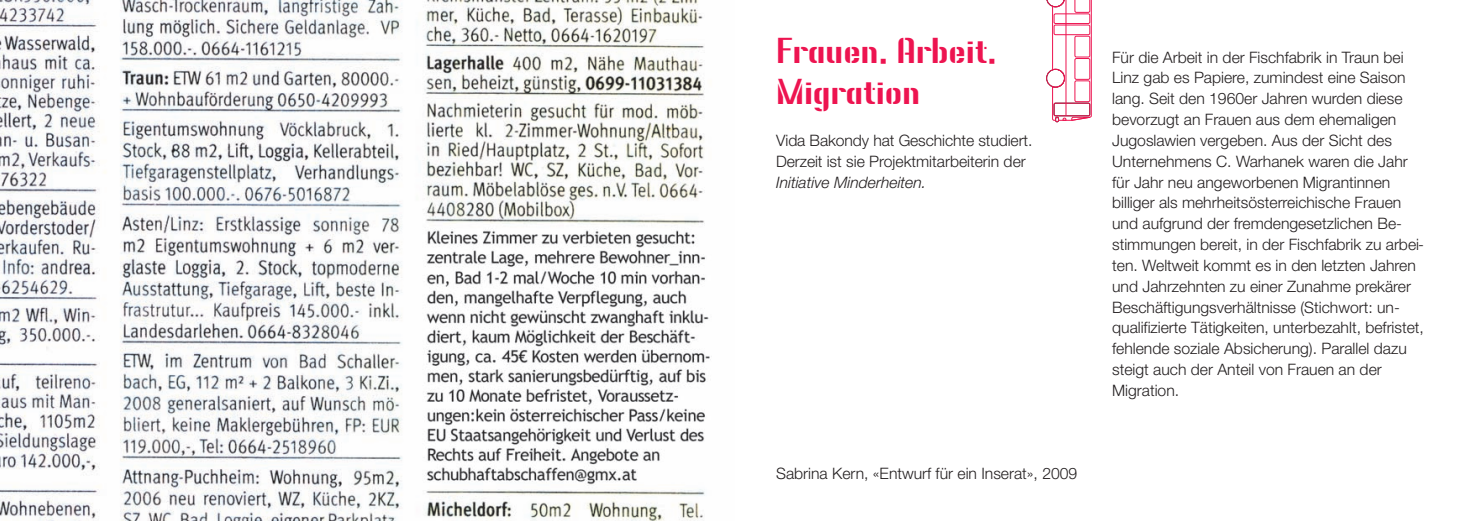
<style>
.page{position:relative;width:1469px;height:521px;background:#fff}
.page>*{position:absolute;margin:0;border:0;box-sizing:border-box;transform-origin:0 0}
.t1{font:700 35px/41.6px "Lore";letter-spacing:-.005em;color:#ed1450}
.t2{font:300 15.75px/20.8px "Helvetica Neue";color:#231f20}
.t3{font:italic 300 15.75px "Helvetica Neue";color:#231f20}
</style>
<div class="page">
<svg style="left:1046px;top:0;width:45px;height:122px"></svg>
<img style="left:0;top:0;width:711px;height:521px">
<h1 class="t1" style="left:776px;top:34px;width:222px">Frauen. Arbeit.<br>Migration</h1>
<p class="t2" style="left:776px;top:131px;width:258px">Vida Bakondy hat Geschichte studiert.<br>Derzeit ist sie Projektmitarbeiterin der</p>
<p class="t3" style="left:776px;top:176px;width:152px">Initiative Minderheiten.</p>
<p class="t2" style="left:776px;top:465px;width:303px">Sabrina Kern, «Entwurf für ein Inserat», 2009</p>
<p class="t2" style="left:1112px;top:48px;width:313px">Für die Arbeit in der Fischfabrik in Traun bei Linz gab es Papiere, zumindest eine Saison lang. Seit den 1960er Jahren wurden diese bevorzugt an Frauen aus dem ehemaligen Jugoslawien vergeben. Aus der Sicht des Unternehmens C. Warhanek waren die Jahr für Jahr neu angeworbenen Migrantinnen billiger als mehrheitsösterreichische Frauen und aufgrund der fremdengesetzlichen Be&shy;stimmungen bereit, in der Fischfabrik zu arbei&shy;ten. Weltweit kommt es in den letzten Jahren und Jahrzehnten zu einer Zunahme prekärer Beschäftigungsverhältnisse (Stichwort: un&shy;qualifizierte Tätigkeiten, unterbezahlt, befristet, fehlende soziale Absicherung). Parallel dazu steigt auch der Anteil von Frauen an der Migration.</p>
</div>
